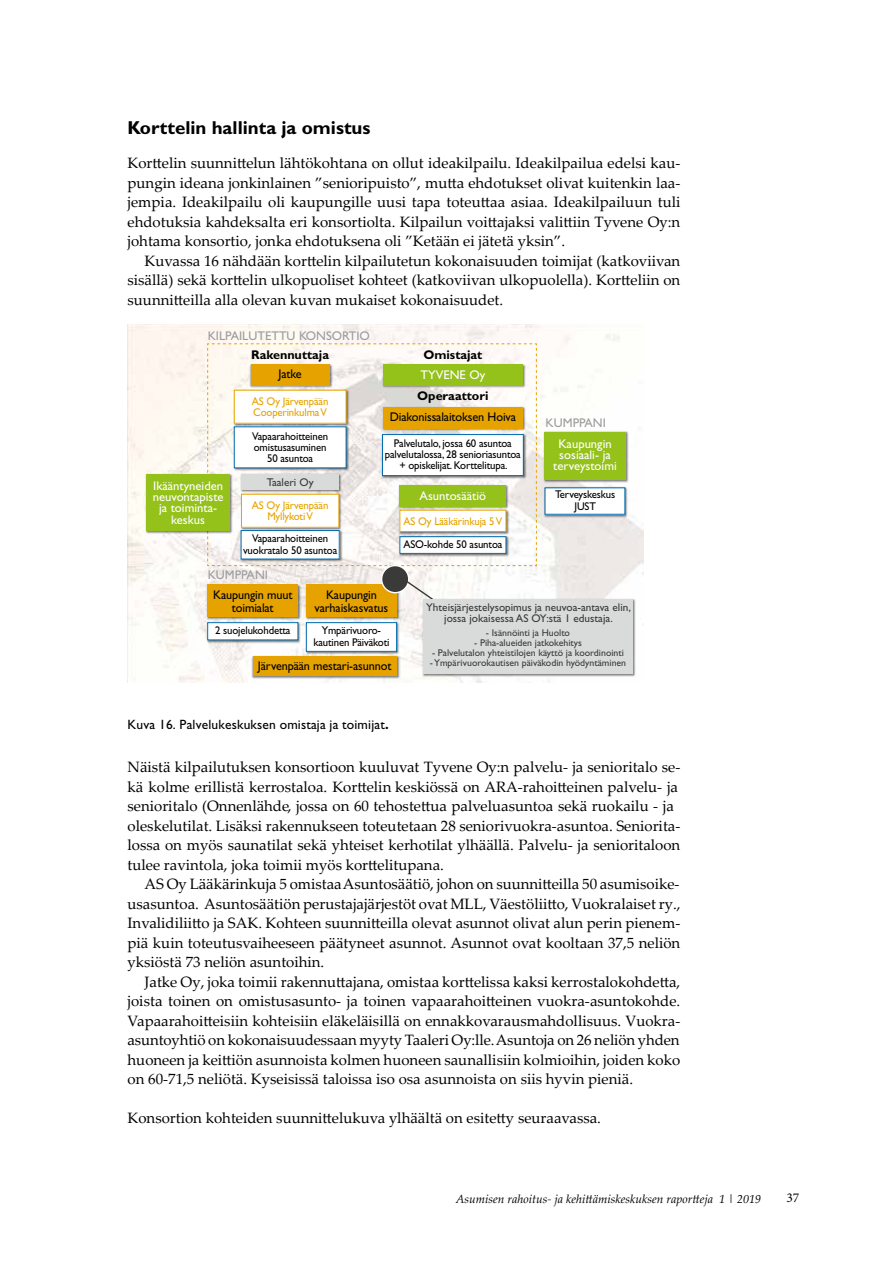
<style>
.page{position:relative;width:893px;height:1263px;background:#fff}
.page>*{position:absolute;margin:0;border:0;box-sizing:border-box;transform-origin:0 0}
.t1{font:700 18.75px "Gill Sans Std";color:#000}
.t2{font:15px/19.5px "Palatino Linotype";color:#000;text-align:justify}
.t3{font:13.5px "Gill Sans Std";letter-spacing:.01em;color:#000}
.t4{font:13.5px "Minion Pro";color:#000}
.t5{font:12.6px/12.6px "Gill Sans Std";letter-spacing:-.01em;color:#000;text-align:center}
.t6{font:12.6px/11.2px "Gill Sans Std";color:#fff;text-align:center}
.t7{font:12.6px "Gill Sans Std";color:#9c9c9d}
.t8{font:700 12.6px "Gill Sans";color:#000}
.t9{font:italic 12px "Palatino Linotype";color:#000}
.t10{font:11.25px/11.2px "Gill Sans Std";letter-spacing:-.015em;color:#000;text-align:center;scale:.96 1}
.t11{font:11.25px/11.2px "Gill Sans Std";color:#3a3a39;text-align:center}
.t12{font:11.25px/11.2px "Gill Sans Std";letter-spacing:-.015em;color:#e6a300;scale:.96 1}
.t13{font:9.75px "Gill Sans Std";color:#3a3a39}
.s1{font-weight:700}
</style>
<div class="page">
<img style="left:128px;top:324px;width:516px;height:358px">
<img style="left:205px;top:583px;width:97px;height:61px">
<div style="left:208px;top:623px;width:90px;height:17px;background:#fff"></div>
<div style="left:207px;top:622px;width:91px;height:18px;border:1px solid #006cb1"></div>
<img style="left:304px;top:583px;width:97px;height:72px">
<div style="left:306px;top:623px;width:91px;height:28px;background:#fff"></div>
<div style="left:306px;top:622px;width:91px;height:30px;border:1px solid #006cb1"></div>
<img style="left:543px;top:486px;width:86px;height:32px">
<div style="left:545px;top:488px;width:80px;height:26px;background:#fff"></div>
<svg style="left:207px;top:343px;width:330px;height:223px"></svg>
<img style="left:249px;top:362px;width:84px;height:27px">
<div style="left:251px;top:364px;width:79px;height:21px;background:#e6a300"></div>
<div style="left:383px;top:407px;width:140px;height:21px;background:#e6a300"></div>
<div style="left:208px;top:585px;width:90px;height:32px;background:#e6a300"></div>
<div style="left:306px;top:585px;width:91px;height:32px;background:#e6a300"></div>
<img style="left:251px;top:654px;width:149px;height:26px">
<div style="left:253px;top:656px;width:144px;height:20px;background:#e6a300"></div>
<img style="left:381px;top:362px;width:146px;height:27px">
<div style="left:383px;top:364px;width:140px;height:21px;background:#94c11a"></div>
<img style="left:398px;top:483px;width:112px;height:27px">
<div style="left:400px;top:485px;width:106px;height:21px;background:#94c11a"></div>
<img style="left:543px;top:430px;width:87px;height:53px">
<div style="left:544px;top:432px;width:82px;height:47px;background:#94c11a"></div>
<img style="left:145px;top:473px;width:89px;height:61px">
<div style="left:146px;top:474px;width:84px;height:56px;background:#94c11a"></div>
<div style="left:382px;top:566px;width:27px;height:27px;background:#3a3a39;border-radius:50%"></div>
<div style="left:381px;top:565px;width:28px;height:28px;border:1px solid #fff;border-radius:50%"></div>
<svg style="left:402px;top:577px;width:35px;height:26px"></svg>
<img style="left:422px;top:598px;width:214px;height:79px">
<div style="left:423px;top:599px;width:210px;height:75px;background:#d9dada"></div>
<p class="t1" style="left:128px;top:116px;width:244px">Korttelin hallinta ja omistus</p>
<p class="t2" style="left:128px;top:153px;width:554px">Korttelin suunnittelun lähtökohtana on ollut ideakilpailu. Ideakilpailua edelsi kau&shy;pungin ideana jonkinlainen ”senioripuisto”, mutta ehdotukset olivat kuitenkin laa&shy;jempia. Ideakilpailu oli kaupungille uusi tapa toteuttaa asiaa. Ideakilpailuun tuli ehdotuksia kahdeksalta eri konsortiolta. Kilpailun voittajaksi valittiin Tyvene Oy:n johtama konsortio, jonka ehdotuksena oli ”Ketään ei jätetä yksin”.</p>
<p class="t2" style="left:128px;top:250px;width:554px;text-indent:17px">Kuvassa 16 nähdään korttelin kilpailutetun kokonaisuuden toimijat (katkoviivan sisällä) sekä korttelin ulkopuoliset kohteet (katkoviivan ulkopuolella). Kortteliin on suunnitteilla alla olevan kuvan mukaiset kokonaisuudet.</p>
<p class="t7" style="left:208px;top:329px;width:164px">KILPAILUTETTU KONSORTIO</p>
<p class="t8" style="left:251px;top:347px;width:79px">Rakennuttaja</p>
<p class="t5" style="left:279px;top:368px;width:25px">Jatke</p>
<p class="t12" style="left:252px;top:395px;width:81px">AS Oy Järvenpään<br>Cooperinkulma V</p>
<p class="t6" style="left:153px;top:480px;width:72px">Ikääntyneiden neuvontapiste ja toiminta&shy;keskus</p>
<p class="t10" style="left:252px;top:431px;width:81px">Vapaarahoitteinen omistusasuminen<br>50 asuntoa</p>
<p class="t11" style="left:267px;top:477px;width:48px">Taaleri Oy</p>
<p class="t12" style="left:252px;top:499px;width:81px;text-align:center">AS Oy Järvenpään<br>Myllykoti V</p>
<p class="t10" style="left:243px;top:533px;width:100px">Vapaarahoitteinen vuokratalo 50 asuntoa</p>
<p class="t7" style="left:208px;top:568px;width:62px">KUMPPANI</p>
<p class="t8" style="left:423px;top:347px;width:61px">Omistajat</p>
<p class="t8" style="left:417px;top:388px;width:73px">Operaattori</p>
<p class="t6" style="left:420px;top:369px;width:66px">TYVENE Oy</p>
<p class="t5" style="left:390px;top:411px;width:128px">Diakonissalaitoksen Hoiva</p>
<p class="t10" style="left:385px;top:437px;width:143px">Palvelutalo, jossa 60 asuntoa palvelutalossa, 28 senioriasuntoa + opiskelijat. Korttelitupa.</p>
<p class="t6" style="left:420px;top:490px;width:68px">Asuntosäätiö</p>
<p class="t12" style="left:403px;top:515px;width:104px">AS Oy Lääkärinkuja 5 V</p>
<p class="t10" style="left:403px;top:539px;width:105px">ASO-kohde 50 asuntoa</p>
<p class="t7" style="left:546px;top:416px;width:62px">KUMPPANI</p>
<p class="t6" style="left:553px;top:438px;width:65px">Kaupungin sosiaali- ja terveystoimi</p>
<p class="t10" style="left:555px;top:489px;width:64px">Terveyskeskus<br>JUST</p>
<p class="t5" style="left:213px;top:588px;width:81px">Kaupungin muut toimialat</p>
<p class="t5" style="left:315px;top:588px;width:75px">Kaupungin varhaiskasvatus</p>
<p class="t10" style="left:215px;top:625px;width:80px">2 suojelukohdetta</p>
<p class="t10" style="left:313px;top:625px;width:81px">Ympärivuoro&shy;kautinen Päiväkoti</p>
<p class="t5" style="left:258px;top:660px;width:135px">Järvenpään mestari-asunnot</p>
<p class="t11" style="left:426px;top:602px;width:206px">Yhteisjärjestelysopimus ja neuvoa-antava elin, jossa jokaisessa AS OY:stä 1 edustaja.</p>
<p class="t13" style="left:486px;top:627px;width:86px">- Isännöinti ja Huolto</p>
<p class="t13" style="left:474px;top:637px;width:109px">- Piha-alueiden jatkokehitys</p>
<p class="t13" style="left:432px;top:647px;width:193px">- Palvelutalon yhteistilojen käyttö ja koordinointi</p>
<p class="t13" style="left:430px;top:657px;width:198px">- Ympärivuorokautisen päiväkodin hyödyntäminen</p>
<p class="t3" style="left:128px;top:717px;width:263px">Kuva 16. Palvelukeskuksen omistaja ja toimijat<span class="s1">.</span></p>
<p class="t2" style="left:128px;top:757px;width:554px;text-align:left">Näistä kilpailutuksen konsortioon kuuluvat Tyvene Oy:n palvelu- ja senioritalo se&shy;kä kolme erillistä kerrostaloa. Korttelin keskiössä on ARA-rahoitteinen palvelu- ja senioritalo (Onnenlähde, jossa on 60 tehostettua palveluasuntoa sekä ruokailu - ja oleskelutilat. Lisäksi rakennukseen toteutetaan 28 seniorivuokra-asuntoa. Seniorita&shy;lossa on myös saunatilat sekä yhteiset kerhotilat ylhäällä. Palvelu- ja senioritaloon tulee ravintola, joka toimii myös korttelitupana.</p>
<p class="t2" style="left:128px;top:874px;width:555px;text-indent:17px">AS Oy Lääkärinkuja 5 omistaaAsuntosäätiö, johon on suunnitteilla 50 asumisoike&shy;usasuntoa. Asuntosäätiön perustajajärjestöt ovat MLL, Väestöliitto, Vuokralaiset ry., Invalidiliitto ja SAK. Kohteen suunnitteilla olevat asunnot olivat alun perin pienem&shy;piä kuin toteutusvaiheeseen päätyneet asunnot. Asunnot ovat kooltaan 37,5 neliön yksiöstä 73 neliön asuntoihin.</p>
<p class="t2" style="left:128px;top:971px;width:554px;text-indent:17px">Jatke Oy, joka toimii rakennuttajana, omistaa korttelissa kaksi kerrostalokohdetta, joista toinen on omistusasunto- ja toinen vapaarahoitteinen vuokra-asuntokohde.<br>Vapaarahoitteisiin kohteisiin eläkeläisillä on ennakkovarausmahdollisuus. Vuokra&shy;asuntoyhtiö on kokonaisuudessaan myyty Taaleri Oy:lle.Asuntoja on 26 neliön yhden huoneen ja keittiön asunnoista kolmen huoneen saunallisiin kolmioihin, joiden koko on 60-71,5 neliötä. Kyseisissä taloissa iso osa asunnoista on siis hyvin pieniä.</p>
<p class="t2" style="left:128px;top:1108px;width:475px">Konsortion kohteiden suunnittelukuva ylhäältä on esitetty seuraavassa.</p>
<p class="t9" style="left:456px;top:1190px;width:307px">Asumisen rahoitus- ja kehittämiskeskuksen raportteja 1 | 2019</p>
<p class="t4" style="left:786px;top:1189px;width:14px">37</p>
</div>
